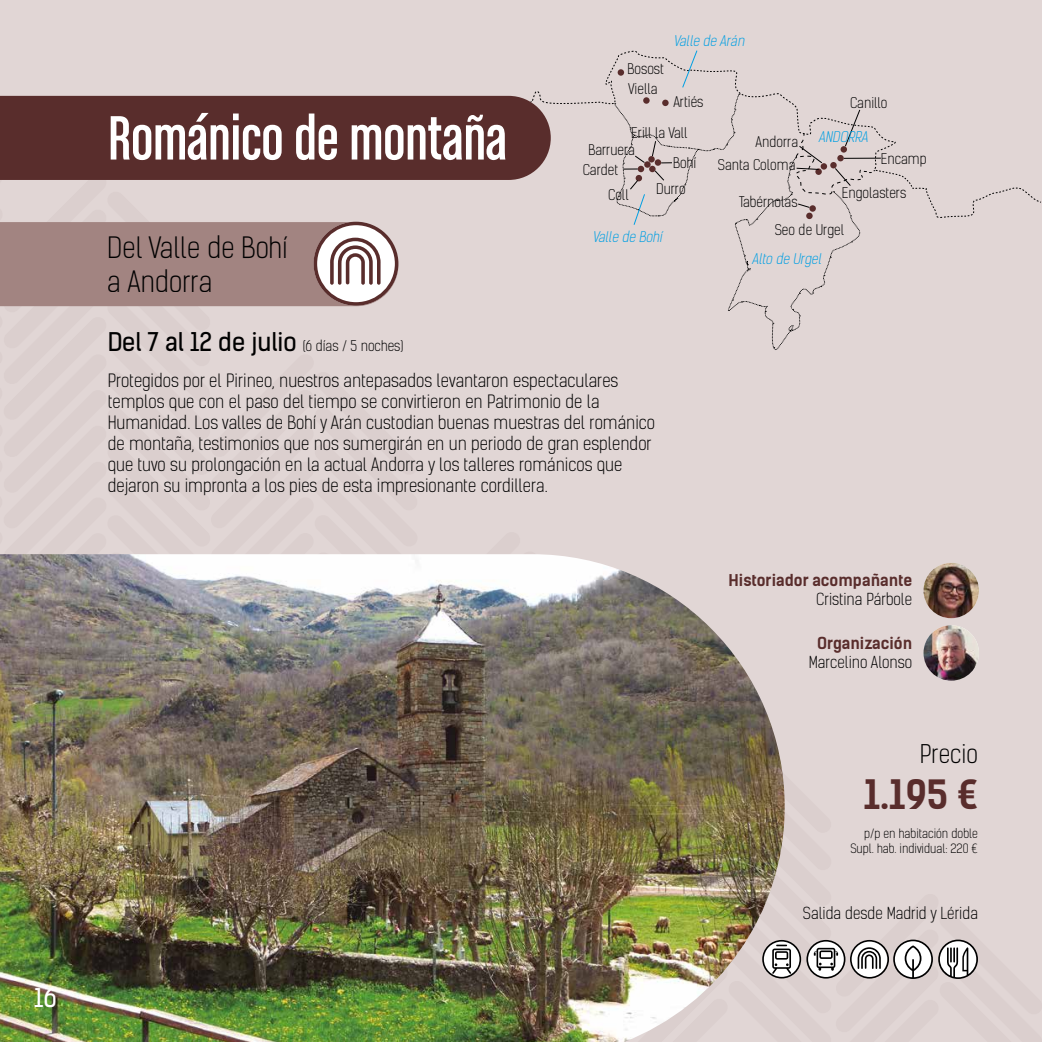
<style>
.page{position:relative;width:1042px;height:1042px;background:#fff}
.page>*{position:absolute;margin:0;border:0;box-sizing:border-box;transform-origin:0 0}
.t1{font:66.5px "Chalet Comprime Cologne Sixty";color:#fff}
.t2{font:700 38.5px "Kelson Sans";color:#592d2c}
.t3{font:300 28px/33.2px "Kelson Sans";color:#000}
.t4{font:24.5px "Kelson Sans";color:#000}
.t5{font:300 24.5px "Kelson Sans";color:#000}
.t6{font:24.5px "Kelson Sans";color:#fff}
.t7{font:300 17.5px/21px "Kelson Sans";color:#000}
.t8{font:300 15.75px "Kelson Sans";color:#000}
.t9{font:700 15.75px "Kelson Sans";color:#592d2c}
.t10{font:300 14px/23.1px "Kelson Sans";color:#000;text-align:right}
.t11{font:italic 300 14px "Kelson Sans";color:#009fe3}
.t12{font:300 12.25px/14.7px "Kelson Sans";color:#000;text-align:right}
.s1{font-weight:300;font-size:14px}
</style>
<div class="page">
<img style="left:0;top:11px;width:1042px;height:1031px">
<h3 class="t6" style="left:34px;top:982px;width:24px">16</h3>
<h1 class="t1" style="left:108px;top:101px;width:401px">Románico de montaña</h1>
<h3 class="t3" style="left:108px;top:232px;width:181px">Del Valle de Bohí a Andorra</h3>
<p class="t10" style="left:627px;top:58px;width:38px">Bosost</p>
<p class="t10" style="left:628px;top:78px;width:31px">Viella</p>
<p class="t11" style="left:673px;top:32px;width:75px">Valle de Arán</p>
<p class="t10" style="left:673px;top:90px;width:32px">Artiés</p>
<p class="t10" style="left:631px;top:121px;width:58px">Erill la Vall</p>
<p class="t10" style="left:583px;top:140px;width:54px;line-height:19.8px;text-align:left;text-indent:6px">Barruera<br>Cardet</p>
<p class="t10" style="left:608px;top:183px;width:22px">Coll</p>
<p class="t10" style="left:673px;top:152px;width:25px">Bohí</p>
<p class="t10" style="left:656px;top:177px;width:31px">Durro</p>
<p class="t10" style="left:718px;top:131px;width:82px">Andorra<br>Santa Coloma</p>
<p class="t10" style="left:739px;top:191px;width:60px">Tabérnolas</p>
<p class="t10" style="left:850px;top:91px;width:39px">Canillo</p>
<p class="t11" style="left:818px;top:129px;width:54px">ANDORRA</p>
<p class="t10" style="left:881px;top:147px;width:47px">Encamp</p>
<p class="t10" style="left:842px;top:181px;width:66px">Engolasters</p>
<p class="t11" style="left:592px;top:228px;width:74px">Valle de Bohí</p>
<p class="t10" style="left:775px;top:219px;width:71px">Seo de Urgel</p>
<p class="t11" style="left:752px;top:250px;width:74px">Alto de Urgel</p>
<h3 class="t4" style="left:108px;top:327px;width:297px">Del 7 al 12 de julio <span class="s1">(6 días / 5 noches)</span></h3>
<p class="t7" style="left:108px;top:371px;width:549px">Protegidos por el Pirineo, nuestros antepasados levantaron espectaculares templos que con el paso del tiempo se convirtieron en Patrimonio de la Humanidad. Los valles de Bohí y Arán custodian buenas muestras del románico de montaña, testimonios que nos sumergirán en un periodo de gran esplendor que tuvo su prolongación en la actual Andorra y los talleres románicos que dejaron su impronta a los pies de esta impresionante cordillera.</p>
<p class="t9" style="left:728px;top:570px;width:185px">Historiador acompañante</p>
<p class="t8" style="left:816px;top:590px;width:97px">Cristina Párbole</p>
<p class="t9" style="left:817px;top:633px;width:96px">Organización</p>
<p class="t8" style="left:809px;top:652px;width:105px">Marcelino Alonso</p>
<h3 class="t5" style="left:920px;top:739px;width:60px">Precio</h3>
<h2 class="t2" style="left:863px;top:771px;width:116px">1.195 €</h2>
<p class="t12" style="left:850px;top:827px;width:129px">p/p en habitación doble<br>Supl. hab. individual: 220 €</p>
<p class="t8" style="left:803px;top:904px;width:177px">Salida desde Madrid y Lérida</p>
</div>
